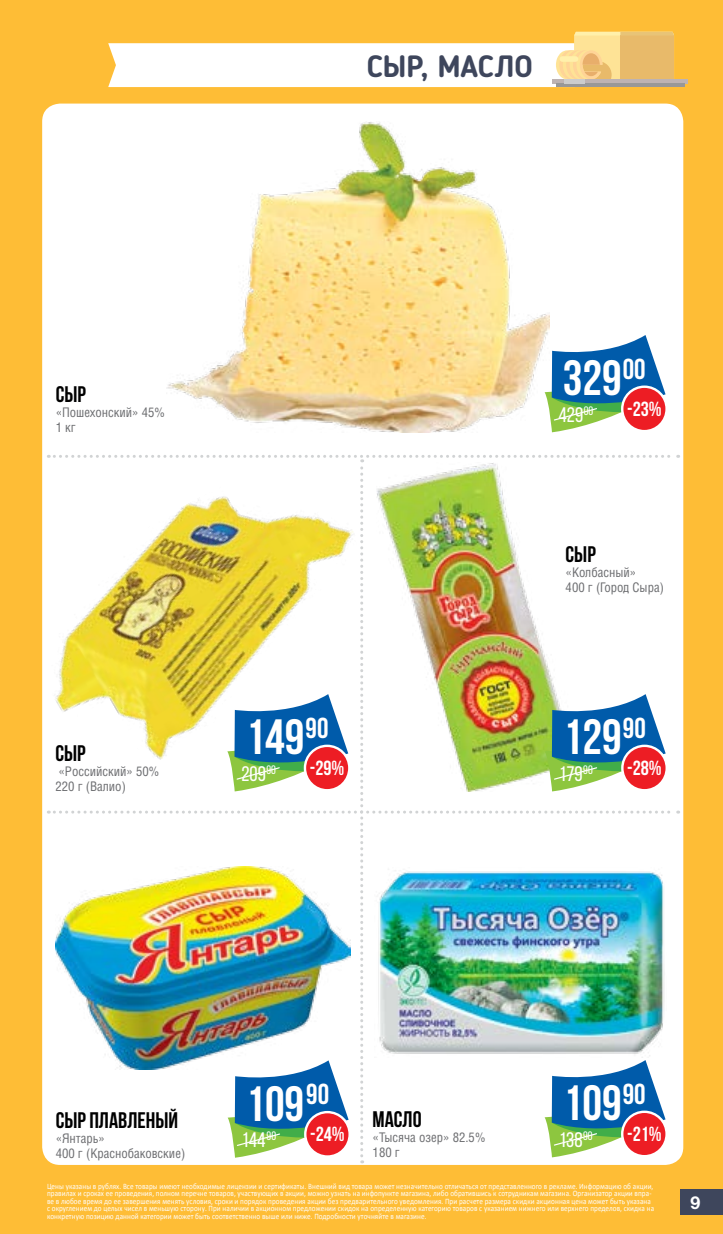
<style>
.page{position:relative;width:723px;height:1234px;background:#fff}
.page>*{position:absolute;margin:0;border:0;box-sizing:border-box;transform-origin:0 0}
.t1{font:700 49.5px "Bebas Neue";color:#fff}
.t2{font:700 30px "Blogger Sans";color:#3e465c}
.t3{font:700 22.5px "Bebas Neue";color:#000}
.t4{font:21px "Bebas Neue";color:#fff}
.t5{font:700 20.4px "Bebas Neue";color:#fff}
.t6{font:18px "Helvetica 7 Bold";color:#fff}
.t7{font:12.75px/15px "AG Letterica Condensed C";color:#6d6e71}
.t8{font:8.25px/7.5px "Calibri";letter-spacing:.01em;color:#fff;scale:.87 1}
</style>
<div class="page">
<div style="left:0;top:0;width:723px;height:1233px;background:#febd36"></div>
<div style="left:680px;top:1188px;width:43px;height:26px;background:#3e465c"></div>
<svg style="left:108px;top:32px;width:566px;height:55px"></svg>
<div style="left:559px;top:56px;width:19px;height:6px;background:#fff0ab;border-radius:3px"></div>
<div style="left:553px;top:79px;width:135px;height:5px;background:#bdb3b3"></div>
<hr style="left:556px;top:84px;width:128px;height:3px;background:#989898">
<div style="left:564px;top:79px;width:20px;height:5px;background:#ccc"></div>
<div style="left:42px;top:103px;width:641px;height:1061px;background:#fff;border-radius:18px"></div>
<img style="left:167px;top:122px;width:383px;height:310px">
<div style="left:621px;top:385px;width:47px;height:47px;border:2px solid #fff;border-radius:50%"></div>
<svg style="left:545px;top:335px;width:120px;height:97px"></svg>
<img style="left:48px;top:455px;width:631px;height:707px">
<h2 class="t2" style="left:367px;top:48px;width:167px">сыр, Масло</h2>
<h3 class="t3" style="left:56px;top:382px;width:32px">Сыр</h3>
<h3 class="t7" style="left:56px;top:405px;width:111px">«Пошехонский» 45%<br>1 кг</h3>
<h3 class="t3" style="left:55px;top:741px;width:32px">Сыр</h3>
<h3 class="t7" style="left:55px;top:764px;width:106px">«Российский» 50%<br>220 г (Валио)</h3>
<h1 class="t1" style="left:246px;top:709px;width:84px">149<sup>90</sup></h1>
<h3 class="t4" style="left:241px;top:762px;width:36px">209<sup>90</sup></h3>
<h3 class="t5" style="left:310px;top:756px;width:36px">-29%</h3>
<h1 class="t1" style="left:563px;top:351px;width:84px">329<sup>00</sup></h1>
<h3 class="t4" style="left:558px;top:403px;width:36px">429<sup>00</sup></h3>
<h3 class="t5" style="left:627px;top:397px;width:36px">-23%</h3>
<h3 class="t3" style="left:566px;top:542px;width:32px">Сыр</h3>
<h3 class="t7" style="left:566px;top:564px;width:100px">«Колбасный»<br>400 г (Город Сыра)</h3>
<h1 class="t1" style="left:563px;top:709px;width:84px">129<sup>90</sup></h1>
<h3 class="t4" style="left:559px;top:762px;width:35px">179<sup>90</sup></h3>
<h3 class="t5" style="left:627px;top:756px;width:36px">-28%</h3>
<h3 class="t3" style="left:56px;top:1107px;width:124px">Сыр плавленый</h3>
<h3 class="t7" style="left:56px;top:1130px;width:131px">«Янтарь»<br>400 г (Краснобаковские)</h3>
<h1 class="t1" style="left:245px;top:1075px;width:85px">109<sup>90</sup></h1>
<h3 class="t4" style="left:242px;top:1128px;width:36px">144<sup>90</sup></h3>
<h3 class="t5" style="left:310px;top:1122px;width:36px">-24%</h3>
<h3 class="t3" style="left:373px;top:1106px;width:51px">Масло</h3>
<h3 class="t7" style="left:373px;top:1129px;width:114px">«Тысяча озер» 82.5%<br>180 г</h3>
<h1 class="t1" style="left:563px;top:1075px;width:84px">109<sup>90</sup></h1>
<h3 class="t4" style="left:559px;top:1127px;width:35px">138<sup>90</sup></h3>
<h3 class="t5" style="left:627px;top:1122px;width:36px">-21%</h3>
<p class="t8" style="left:47px;top:1181px;width:699px">Цены указаны в рублях. Все товары имеют необходимые лицензии и сертификаты. Внешний вид товара может незначительно отличаться от представленного в рекламе. Информацию об акции, правилах и сроках ее проведения, полном перечне товаров, участвующих в акции, можно узнать на инфопункте магазина, либо обратившись к сотрудникам магазина. Организатор акции впра&shy;ве в любое время до ее завершения менять условия, сроки и порядок проведения акции без предварительного уведомления. При расчете размера скидки акционная цена может быть указана с округлением до целых чисел в меньшую сторону. При наличии в акционном предложении скидок на определенную категорию товаров с указанием нижнего или верхнего пределов, скидка на конкретную позицию данной категории может быть соответственно выше или ниже. Подробности уточняйте в магазине.</p>
<h3 class="t6" style="left:690px;top:1192px;width:12px">9</h3>
</div>
